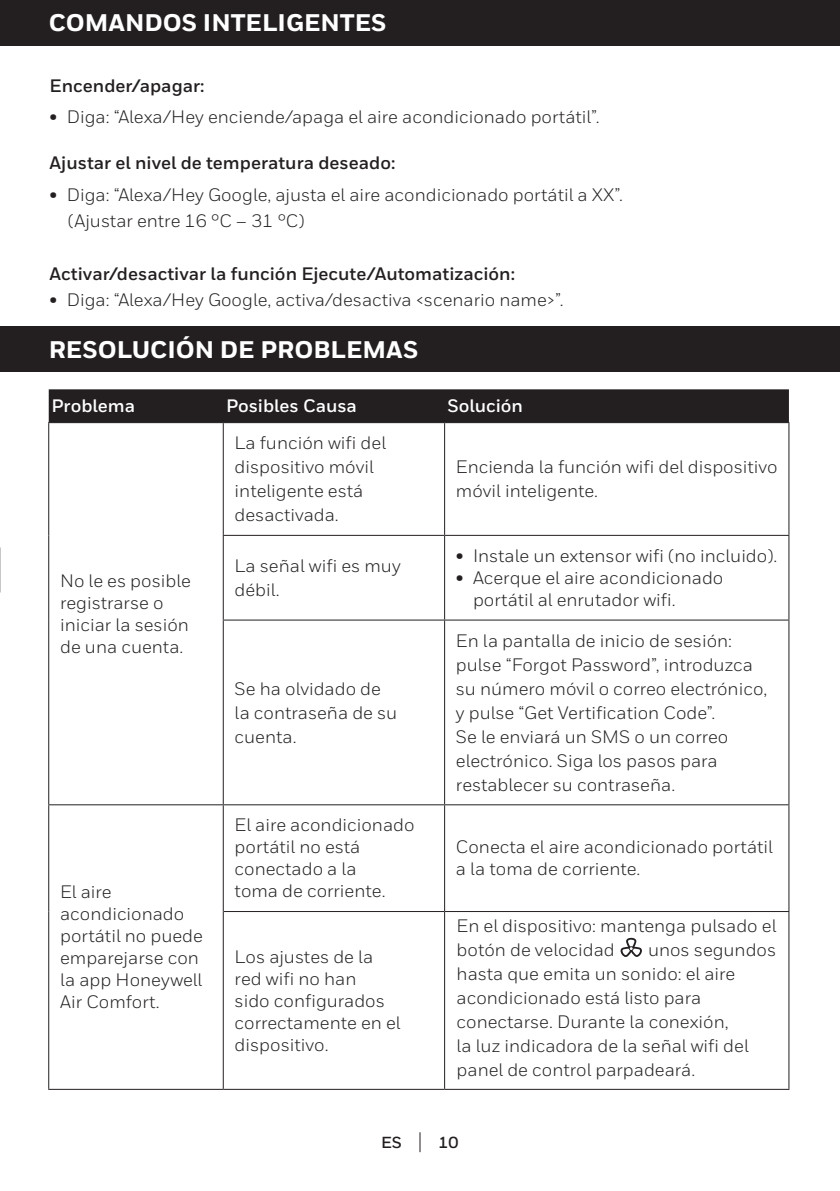
<style>
.page{position:relative;width:840px;height:1191px;background:#fff}
.page>*{position:absolute;margin:0;border:0;box-sizing:border-box;transform-origin:0 0}
.t1{font:800 24px "Honeywell Sans";color:#fff}
.t2{font:18px/24px "Honeywell Sans";color:#231f20}
.t3{font:700 18px "Honeywell Sans";color:#231f20}
.t4{font:700 18px "Honeywell Sans";color:#fff}
.t5{font:700 16px "Honeywell Sans";color:#231f20}
.s1{font-weight:700}
</style>
<div class="page">
<svg style="left:419px;top:1132px;width:1px;height:20px"></svg>
<div style="left:0;top:0;width:839px;height:45px;background:#231f20"></div>
<div style="left:0;top:326px;width:839px;height:46px;background:#231f20"></div>
<div style="left:49px;top:389px;width:739px;height:33px;background:#231f20"></div>
<hr style="left:48px;top:422px;width:175px;height:1px;background:#231f20">
<hr style="left:48px;top:423px;width:1px;height:112px;background:#231f20">
<hr style="left:48px;top:535px;width:1px;height:85px;background:#231f20">
<hr style="left:48px;top:620px;width:1px;height:184px;background:#231f20">
<hr style="left:223px;top:422px;width:221px;height:1px;background:#231f20">
<hr style="left:223px;top:423px;width:1px;height:112px;background:#231f20">
<hr style="left:444px;top:422px;width:345px;height:1px;background:#231f20">
<hr style="left:444px;top:423px;width:1px;height:112px;background:#231f20">
<hr style="left:788px;top:423px;width:1px;height:112px;background:#231f20">
<hr style="left:223px;top:535px;width:221px;height:1px;background:#231f20">
<hr style="left:223px;top:536px;width:1px;height:83px;background:#231f20">
<hr style="left:444px;top:535px;width:345px;height:1px;background:#231f20">
<hr style="left:444px;top:536px;width:1px;height:83px;background:#231f20">
<hr style="left:788px;top:536px;width:1px;height:83px;background:#231f20">
<hr style="left:223px;top:619px;width:221px;height:1px;background:#231f20">
<hr style="left:223px;top:620px;width:1px;height:184px;background:#231f20">
<hr style="left:444px;top:619px;width:345px;height:1px;background:#231f20">
<hr style="left:444px;top:620px;width:1px;height:184px;background:#231f20">
<hr style="left:788px;top:620px;width:1px;height:184px;background:#231f20">
<hr style="left:48px;top:1088px;width:176px;height:1px;background:#231f20">
<hr style="left:224px;top:804px;width:220px;height:1px;background:#231f20">
<hr style="left:444px;top:804px;width:345px;height:1px;background:#231f20">
<hr style="left:444px;top:805px;width:1px;height:106px;background:#231f20">
<hr style="left:788px;top:805px;width:1px;height:106px;background:#231f20">
<hr style="left:224px;top:911px;width:220px;height:1px;background:#231f20">
<hr style="left:444px;top:911px;width:345px;height:1px;background:#231f20">
<hr style="left:444px;top:912px;width:1px;height:176px;background:#231f20">
<hr style="left:788px;top:912px;width:1px;height:176px;background:#231f20">
<hr style="left:224px;top:1088px;width:220px;height:1px;background:#231f20">
<hr style="left:444px;top:1088px;width:345px;height:1px;background:#231f20">
<hr style="left:48px;top:804px;width:176px;height:1px;background:#231f20">
<hr style="left:48px;top:805px;width:1px;height:106px;background:#231f20">
<hr style="left:223px;top:805px;width:1px;height:106px;background:#231f20">
<hr style="left:48px;top:911px;width:1px;height:177px;background:#231f20">
<hr style="left:223px;top:911px;width:1px;height:177px;background:#231f20">
<svg style="left:620px;top:937px;width:21px;height:20px"></svg>
<p class="t1" style="left:49px;top:8px;width:339px">COMANDOS INTELIGENTES</p>
<p class="t3" style="left:50px;top:75px;width:156px">Encender/apagar:</p>
<p class="t2" style="left:50px;top:105px;width:551px"><span class="s1">•</span> Diga: “Alexa/Hey enciende/apaga el aire acondicionado portátil”.</p>
<p class="t3" style="left:50px;top:152px;width:347px">Ajustar el nivel de temperatura deseado:</p>
<p class="t2" style="left:68px;top:181px;width:556px;line-height:26px;text-indent:-18px"><span class="s1">•</span> Diga: “Alexa/Hey Google, ajusta el aire acondicionado portátil a XX”. (Ajustar entre 16 °C – 31 °C)</p>
<p class="t3" style="left:50px;top:263px;width:466px">Activar/desactivar la función Ejecute/Automatización:</p>
<p class="t2" style="left:50px;top:288px;width:515px"><span class="s1">•</span> Diga: “Alexa/Hey Google, activa/desactiva &lt;scenario name&gt;”.</p>
<p class="t1" style="left:49px;top:335px;width:371px">RESOLUCIÓN DE PROBLEMAS</p>
<p class="t4" style="left:52px;top:395px;width:85px">Problema</p>
<p class="t4" style="left:226px;top:395px;width:132px">Posibles Causa</p>
<p class="t4" style="left:447px;top:395px;width:77px">Solución</p>
<p class="t2" style="left:60px;top:569px;width:132px">No le es posible</p>
<p class="t2" style="left:60px;top:591px;width:105px">registrarse o</p>
<p class="t2" style="left:60px;top:613px;width:130px">iniciar la sesión</p>
<p class="t2" style="left:60px;top:635px;width:125px">de una cuenta.</p>
<p class="t2" style="left:60px;top:880px;width:53px">El aire</p>
<p class="t2" style="left:60px;top:902px;width:126px">acondicionado</p>
<p class="t2" style="left:60px;top:924px;width:144px">portátil no puede</p>
<p class="t2" style="left:60px;top:946px;width:140px">emparejarse con</p>
<p class="t2" style="left:60px;top:968px;width:144px">la app Honeywell</p>
<p class="t2" style="left:60px;top:990px;width:101px">Air Comfort.</p>
<p class="t2" style="left:234px;top:431px;width:153px">La función wifi del</p>
<p class="t2" style="left:234px;top:455px;width:141px">dispositivo móvil</p>
<p class="t2" style="left:234px;top:479px;width:130px">inteligente está</p>
<p class="t2" style="left:234px;top:503px;width:106px">desactivada.</p>
<p class="t2" style="left:234px;top:554px;width:167px">La señal wifi es muy</p>
<p class="t2" style="left:234px;top:578px;width:47px">débil.</p>
<p class="t2" style="left:234px;top:676px;width:148px">Se ha olvidado de</p>
<p class="t2" style="left:234px;top:700px;width:164px">la contraseña de su</p>
<p class="t2" style="left:234px;top:724px;width:63px">cuenta.</p>
<p class="t2" style="left:234px;top:813px;width:181px">El aire acondicionado</p>
<p class="t2" style="left:234px;top:835px;width:127px">portátil no está</p>
<p class="t2" style="left:234px;top:857px;width:124px">conectado a la</p>
<p class="t2" style="left:234px;top:879px;width:152px">toma de corriente.</p>
<p class="t2" style="left:234px;top:944px;width:140px">Los ajustes de la</p>
<p class="t2" style="left:234px;top:966px;width:123px">red wifi no han</p>
<p class="t2" style="left:234px;top:988px;width:152px">sido configurados</p>
<p class="t2" style="left:234px;top:1010px;width:167px">correctamente en el</p>
<p class="t2" style="left:234px;top:1032px;width:95px">dispositivo.</p>
<p class="t2" style="left:455px;top:455px;width:323px">Encienda la función wifi del dispositivo</p>
<p class="t2" style="left:455px;top:479px;width:144px">móvil inteligente.</p>
<p class="t2" style="left:455px;top:544px;width:323px"><span class="s1">•</span> Instale un extensor wifi (no incluido).</p>
<p class="t2" style="left:472px;top:567px;width:252px;line-height:22px;text-indent:-17px"><span class="s1">•</span> Acerque el aire acondicionado portátil al enrutador wifi.</p>
<p class="t2" style="left:455px;top:628px;width:277px">En la pantalla de inicio de sesión:</p>
<p class="t2" style="left:455px;top:652px;width:298px">pulse “Forgot Password”, introduzca</p>
<p class="t2" style="left:455px;top:676px;width:313px">su número móvil o correo electrónico,</p>
<p class="t2" style="left:455px;top:700px;width:261px">y pulse “Get Vertification Code”.</p>
<p class="t2" style="left:455px;top:724px;width:274px">Se le enviará un SMS o un correo</p>
<p class="t2" style="left:455px;top:748px;width:263px">electrónico. Siga los pasos para</p>
<p class="t2" style="left:455px;top:772px;width:220px">restablecer su contraseña.</p>
<p class="t2" style="left:455px;top:835px;width:318px">Conecta el aire acondicionado portátil</p>
<p class="t2" style="left:455px;top:857px;width:186px">a la toma de corriente.</p>
<p class="t2" style="left:456px;top:914px;width:321px">En el dispositivo: mantenga pulsado el</p>
<p class="t2" style="left:456px;top:938px;width:160px">botón de velocidad</p>
<p class="t2" style="left:456px;top:938px;width:321px;text-indent:191px">unos segundos hasta que emita un sonido: el aire acondicionado está listo para conectarse. Durante la conexión,</p>
<p class="t2" style="left:456px;top:1034px;width:293px">la luz indicadora de la señal wifi del</p>
<p class="t2" style="left:456px;top:1058px;width:240px">panel de control parpadeará.</p>
<p class="t5" style="left:381px;top:1132px;width:22px">ES</p>
<p class="t5" style="left:438px;top:1132px;width:21px">10</p>
</div>
